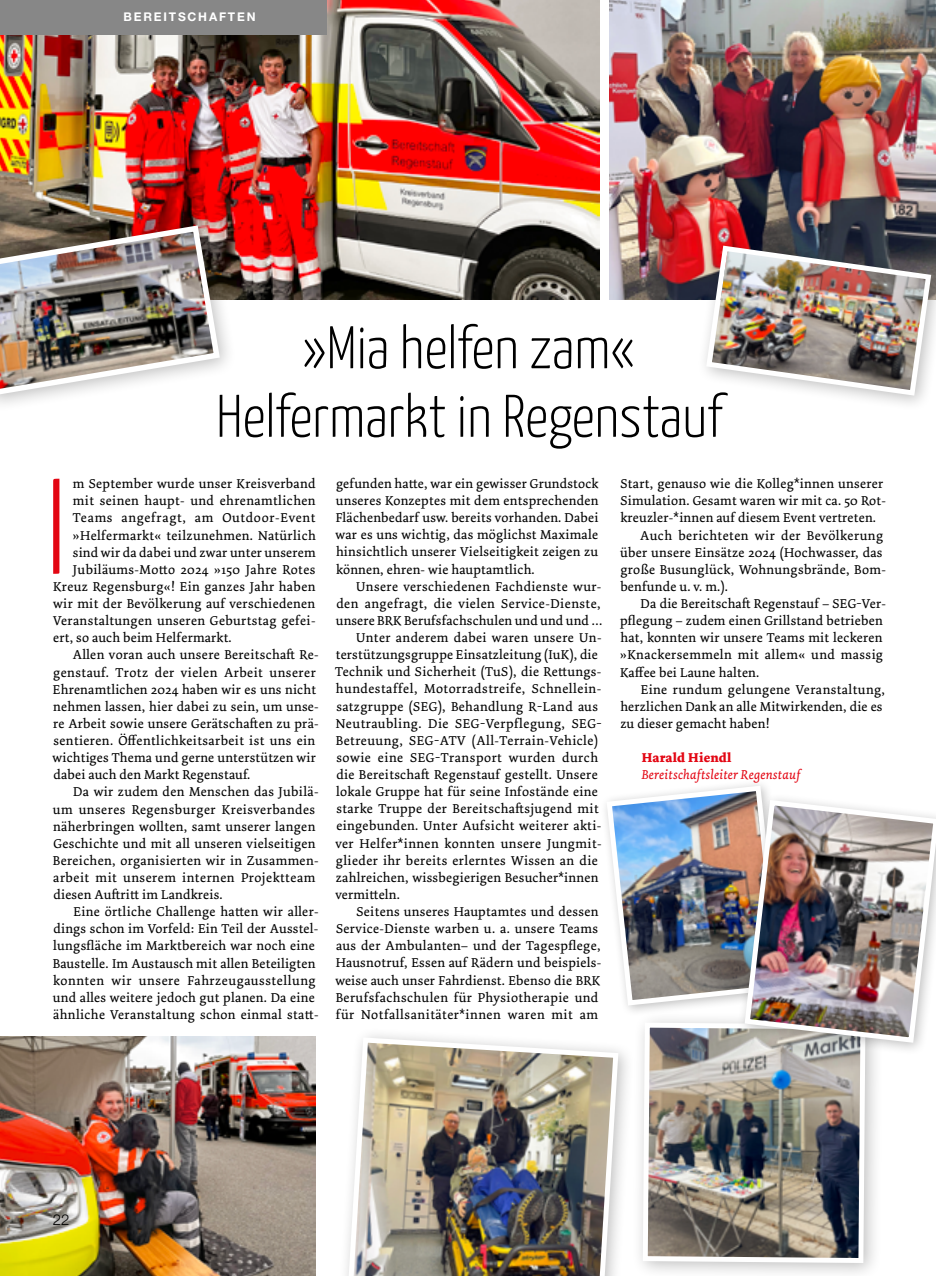
<style>
.page{position:relative;width:936px;height:1276px;background:#fff}
.page>*{position:absolute;margin:0;border:0;box-sizing:border-box;transform-origin:0 0}
.t1{font:300 135.75px "Yanone Kaffeesatz";color:#e30613}
.t2{font:300 60px/68.6px "Yanone Kaffeesatz";color:#000;text-align:center}
.t3{font:300 15px "Helvetica Neue LT Std";color:#000}
.t4{font:13.5px/17.1px "Dolly Pro";letter-spacing:.025em;color:#000;text-align:justify}
.t5{font:13.5px "Dolly Pro";letter-spacing:.05em;color:#000}
.t6{font:italic 13.5px "Dolly Pro";letter-spacing:.015em;color:#e30613}
.t7{font:700 13.5px "Dolly Pro";letter-spacing:.015em;color:#e30613}
.t8{font:700 12px "Helvetica Neue LT Std";letter-spacing:.15em;color:#fff}
</style>
<div class="page">
<img style="left:0;top:0;width:599px;height:300px">
<div style="left:0;top:0;width:326px;height:34px;background:#878787"></div>
<div style="left:630px;top:1010px;width:253px;height:266px;background:#000;opacity:.25"></div>
<img style="left:640px;top:1020px;width:227px;height:245px">
<div style="left:599px;top:779px;width:194px;height:238px;background:#fff"></div>
<img style="left:605px;top:784px;width:162px;height:224px">
<div style="left:336px;top:1027px;width:298px;height:249px;background:#fff"></div>
<img style="left:346px;top:1035px;width:275px;height:241px">
<img style="left:609px;top:0;width:326px;height:300px">
<img style="left:0;top:1036px;width:315px;height:240px">
<div style="left:736px;top:792px;width:199px;height:264px;background:#000;opacity:.25"></div>
<img style="left:741px;top:797px;width:194px;height:248px">
<div style="left:695px;top:235px;width:240px;height:177px;background:#000;opacity:.25"></div>
<img style="left:703px;top:243px;width:230px;height:155px">
<div style="left:0;top:215px;width:237px;height:198px;background:#000;opacity:.25"></div>
<img style="left:0;top:222px;width:223px;height:177px">
<p class="t8" style="left:124px;top:10px;width:133px">BEREITSCHAFTEN</p>
<h2 class="t2" style="left:216px;top:309px;width:507px">»Mia helfen zam«<br>Helfermarkt in Regenstauf</h2>
<h1 class="t1" style="left:45px;top:430px;width:24px">I</h1>
<p class="t4" style="left:73px;top:475px;width:244px">m September wurde unser Kreisverband</p>
<p class="t4" style="left:73px;top:492px;width:244px">mit seinen haupt- und ehrenamtlichen</p>
<p class="t5" style="left:73px;top:509px;width:244px">Teams angefragt, am Outdoor-Event</p>
<p class="t4" style="left:73px;top:526px;width:244px">»Helfermarkt« teilzunehmen. Natürlich</p>
<p class="t4" style="left:73px;top:544px;width:244px">sind wir da dabei und zwar unter unserem</p>
<p class="t4" style="left:73px;top:561px;width:244px">Jubiläums-Motto 2024 »150 Jahre Rotes</p>
<p class="t4" style="left:53px;top:578px;width:264px">Kreuz Regensburg«! Ein ganzes Jahr haben</p>
<p class="t4" style="left:53px;top:595px;width:264px">wir mit der Bevölkerung auf verschiedenen</p>
<p class="t4" style="left:53px;top:612px;width:264px">Veranstaltungen unseren Geburtstag gefei-</p>
<p class="t4" style="left:53px;top:629px;width:180px">ert, so auch beim Helfermarkt.</p>
<p class="t4" style="left:73px;top:646px;width:247px">Allen voran auch unsere Bereitschaft Re-</p>
<p class="t4" style="left:53px;top:663px;width:264px">genstauf. Trotz der vielen Arbeit unserer</p>
<p class="t4" style="left:53px;top:680px;width:264px">Ehrenamtlichen 2024 haben wir es uns nicht</p>
<p class="t4" style="left:53px;top:698px;width:267px">nehmen lassen, hier dabei zu sein, um unse-</p>
<p class="t4" style="left:53px;top:715px;width:267px">re Arbeit sowie unsere Gerätschaften zu prä-</p>
<p class="t4" style="left:53px;top:732px;width:263px">sentieren. Öffentlichkeitsarbeit ist uns ein</p>
<p class="t4" style="left:52px;top:749px;width:265px">wichtiges Thema und gerne unterstützen wir</p>
<p class="t4" style="left:53px;top:766px;width:198px">dabei auch den Markt Regenstauf.</p>
<p class="t4" style="left:73px;top:783px;width:247px">Da wir zudem den Menschen das Jubilä-</p>
<p class="t4" style="left:53px;top:800px;width:264px">um unseres Regensburger Kreisverbandes</p>
<p class="t4" style="left:53px;top:817px;width:264px">näherbringen wollten, samt unserer langen</p>
<p class="t4" style="left:53px;top:835px;width:263px">Geschichte und mit all unseren vielseitigen</p>
<p class="t4" style="left:53px;top:852px;width:267px">Bereichen, organisierten wir in Zusammen-</p>
<p class="t4" style="left:53px;top:869px;width:263px">arbeit mit unserem internen Projektteam</p>
<p class="t4" style="left:53px;top:886px;width:171px">diesen Auftritt im Landkreis.</p>
<p class="t4" style="left:73px;top:903px;width:247px">Eine örtliche Challenge hatten wir aller-</p>
<p class="t4" style="left:53px;top:920px;width:266px">dings schon im Vorfeld: Ein Teil der Ausstel-</p>
<p class="t4" style="left:53px;top:937px;width:263px">lungsfläche im Marktbereich war noch eine</p>
<p class="t4" style="left:53px;top:954px;width:264px">Baustelle. Im Austausch mit allen Beteiligten</p>
<p class="t4" style="left:53px;top:971px;width:264px">konnten wir unsere Fahrzeugausstellung</p>
<p class="t4" style="left:53px;top:989px;width:263px">und alles weitere jedoch gut planen. Da eine</p>
<p class="t4" style="left:53px;top:1006px;width:267px">ähnliche Veranstaltung schon einmal statt-</p>
<p class="t4" style="left:335px;top:475px;width:265px">gefunden hatte, war ein gewisser Grundstock unseres Konzeptes mit dem entsprechenden Flächenbedarf usw. bereits vorhanden. Dabei war es uns wichtig, das möglichst Maximale hinsichtlich unserer Vielseitigkeit zeigen zu können, ehren- wie hauptamtlich.</p>
<p class="t4" style="left:356px;top:578px;width:247px">Unsere verschiedenen Fachdienste wur-</p>
<p class="t4" style="left:336px;top:595px;width:266px">den angefragt, die vielen Service-Dienste,</p>
<p class="t4" style="left:336px;top:612px;width:268px">unsere BRK Berufsfachschulen und und und …</p>
<p class="t4" style="left:356px;top:629px;width:247px">Unter anderem dabei waren unsere Un-</p>
<p class="t4" style="left:336px;top:646px;width:264px">terstützungsgruppe Einsatzleitung (IuK), die</p>
<p class="t4" style="left:335px;top:663px;width:268px">Technik und Sicherheit (TuS), die Rettungs-</p>
<p class="t4" style="left:336px;top:680px;width:267px">hundestaffel, Motorradstreife, Schnellein-</p>
<p class="t4" style="left:336px;top:697px;width:263px">satzgruppe (SEG), Behandlung R-Land aus</p>
<p class="t4" style="left:336px;top:715px;width:267px">Neutraubling. Die SEG-Verpflegung, SEG-</p>
<p class="t4" style="left:336px;top:732px;width:264px">Betreuung, SEG-ATV (All-Terrain-Vehicle)</p>
<p class="t4" style="left:336px;top:749px;width:263px">sowie eine SEG-Transport wurden durch</p>
<p class="t4" style="left:336px;top:766px;width:263px">die Bereitschaft Regenstauf gestellt. Unsere</p>
<p class="t4" style="left:336px;top:783px;width:263px">lokale Gruppe hat für seine Infostände eine</p>
<p class="t4" style="left:336px;top:800px;width:264px">starke Truppe der Bereitschaftsjugend mit</p>
<p class="t4" style="left:336px;top:817px;width:266px">eingebunden. Unter Aufsicht weiterer akti-</p>
<p class="t4" style="left:335px;top:834px;width:268px">ver Helfer*innen konnten unsere Jungmit-</p>
<p class="t4" style="left:336px;top:851px;width:263px">glieder ihr bereits erlerntes Wissen an die</p>
<p class="t4" style="left:336px;top:869px;width:264px">zahlreichen, wissbegierigen Besucher*innen</p>
<p class="t4" style="left:335px;top:886px;width:66px">vermitteln.</p>
<p class="t4" style="left:356px;top:903px;width:243px">Seitens unseres Hauptamtes und dessen</p>
<p class="t4" style="left:336px;top:920px;width:263px">Service-Dienste warben u. a. unsere Teams</p>
<p class="t4" style="left:336px;top:937px;width:266px">aus der Ambulanten– und der Tagespflege,</p>
<p class="t4" style="left:336px;top:954px;width:267px">Hausnotruf, Essen auf Rädern und beispiels-</p>
<p class="t4" style="left:335px;top:971px;width:266px">weise auch unser Fahrdienst. Ebenso die BRK</p>
<p class="t4" style="left:335px;top:988px;width:264px">Berufsfachschulen für Physiotherapie und</p>
<p class="t4" style="left:336px;top:1006px;width:263px">für Notfallsanitäter*innen waren mit am</p>
<p class="t4" style="left:620px;top:475px;width:264px">Start, genauso wie die Kolleg*innen unserer</p>
<p class="t4" style="left:620px;top:492px;width:267px">Simulation. Gesamt waren wir mit ca. 50 Rot-</p>
<p class="t4" style="left:620px;top:509px;width:257px">kreuzler-*innen auf diesem Event vertreten.</p>
<p class="t4" style="left:640px;top:526px;width:244px">Auch berichteten wir der Bevölkerung</p>
<p class="t4" style="left:620px;top:544px;width:264px">über unsere Einsätze 2024 (Hochwasser, das</p>
<p class="t4" style="left:620px;top:561px;width:267px">große Busunglück, Wohnungsbrände, Bom-</p>
<p class="t4" style="left:620px;top:578px;width:109px">benfunde u. v. m.).</p>
<p class="t4" style="left:640px;top:595px;width:247px">Da die Bereitschaft Regenstauf – SEG-Ver-</p>
<p class="t4" style="left:620px;top:612px;width:264px">pflegung – zudem einen Grillstand betrieben</p>
<p class="t4" style="left:620px;top:629px;width:264px">hat, konnten wir unsere Teams mit leckeren</p>
<p class="t4" style="left:620px;top:646px;width:264px">»Knackersemmeln mit allem« und massig</p>
<p class="t4" style="left:620px;top:663px;width:141px">Kaffee bei Laune halten.</p>
<p class="t4" style="left:640px;top:680px;width:246px">Eine rundum gelungene Veranstaltung,</p>
<p class="t4" style="left:620px;top:698px;width:264px">herzlichen Dank an alle Mitwirkenden, die es</p>
<p class="t4" style="left:620px;top:715px;width:151px">zu dieser gemacht haben!</p>
<p class="t7" style="left:641px;top:749px;width:91px">Harald Hiendl</p>
<p class="t6" style="left:641px;top:766px;width:160px">Bereitschaftsleiter Regenstauf</p>
<p class="t3" style="left:53px;top:1210px;width:18px">22</p>
</div>
